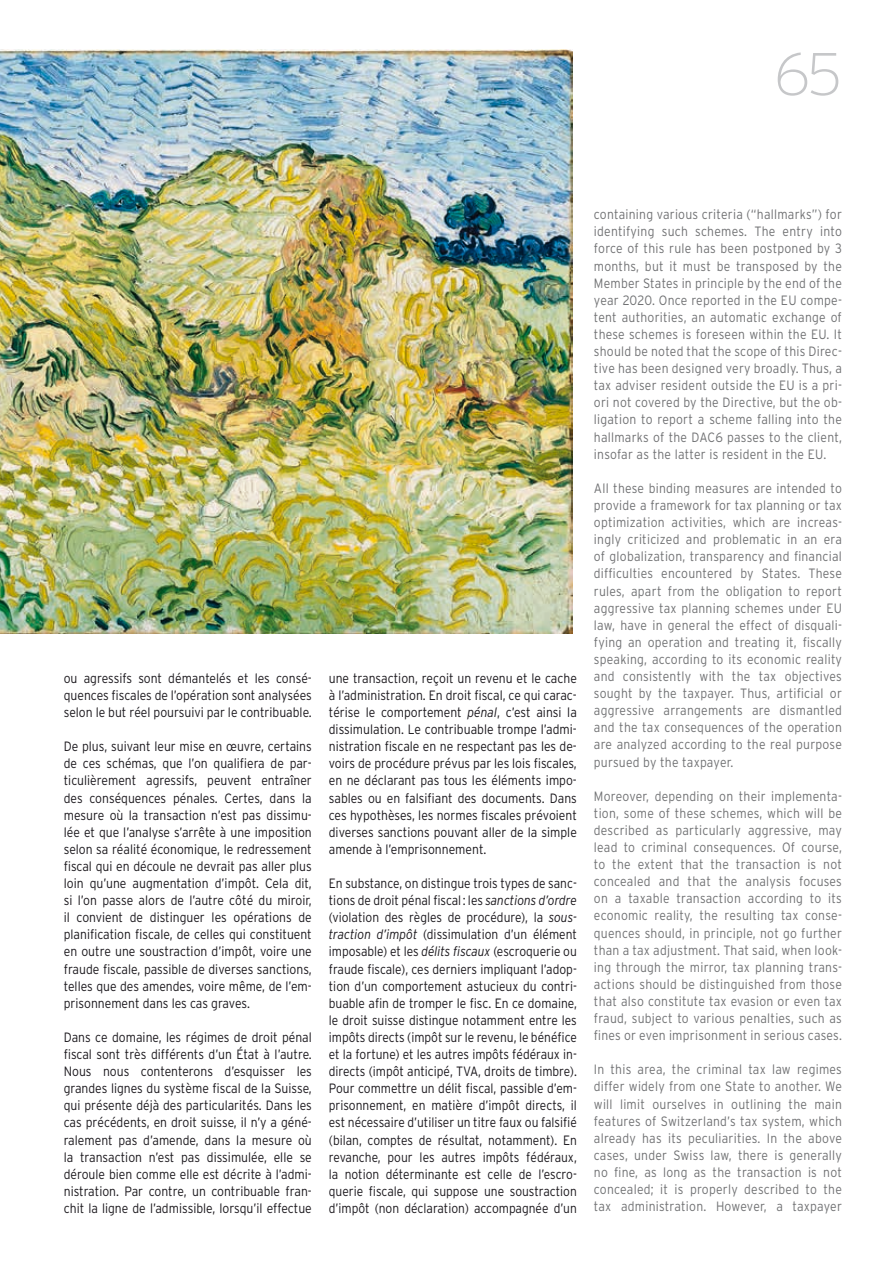
<style>
.page{position:relative;width:893px;height:1263px;background:#fff}
.page>*{position:absolute;margin:0;border:0;box-sizing:border-box;transform-origin:0 0}
.t1{font:200 60px "Interstate";color:#c6c7c9}
.t2{font:300 13.5px/17.1px "Interstate";letter-spacing:.02em;color:#707173;text-align:justify;scale:.9 1}
.t3{font:300 13.5px/17.1px "Interstate";color:#1a171c;text-align:justify;scale:.9 1}
.t4{font:300 13.5px/17.1px "Interstate";color:#1a171c;text-align:justify;scale:.89 1}
.s1{font-style:italic}
</style>
<div class="page">
<img style="left:0;top:50px;width:573px;height:583px">
<h1 class="t1" style="left:774px;top:41px;width:70px">65</h1>
<p class="t3" style="left:64px;top:669px;width:277px">ou agressifs sont démantelés et les consé&shy;quences fiscales de l’opération sont analysées selon le but réel poursuivi par le contribuable.</p>
<p class="t3" style="left:64px;top:738px;width:277px">De plus, suivant leur mise en œuvre, certains de ces schémas, que l’on qualifiera de par&shy;ticulièrement agressifs, peuvent entraîner des conséquences pénales. Certes, dans la mesure où la transaction n’est pas dissimu&shy;lée et que l’analyse s’arrête à une imposition selon sa réalité économique, le redressement fiscal qui en découle ne devrait pas aller plus loin qu’une augmentation d’impôt. Cela dit, si l’on passe alors de l’autre côté du miroir, il convient de distinguer les opérations de planification fiscale, de celles qui constituent en outre une soustraction d’impôt, voire une fraude fiscale, passible de diverses sanctions, telles que des amendes, voire même, de l’em&shy;prisonnement dans les cas graves.</p>
<p class="t3" style="left:64px;top:1028px;width:277px">Dans ce domaine, les régimes de droit pénal fiscal sont très différents d’un État à l’autre.<br>Nous nous contenterons d’esquisser les grandes lignes du système fiscal de la Suisse, qui présente déjà des particularités. Dans les cas précédents, en droit suisse, il n’y a géné&shy;ralement pas d’amende, dans la mesure où la transaction n’est pas dissimulée, elle se déroule bien comme elle est décrite à l’admi&shy;nistration. Par contre, un contribuable fran&shy;chit la ligne de l’admissible, lorsqu’il effectue</p>
<p class="t3" style="left:329px;top:669px;width:277px">une transaction, reçoit un revenu et le cache à l’administration. En droit fiscal, ce qui carac&shy;térise le comportement <span class="s1">pénal</span>, c’est ainsi la dissimulation. Le contribuable trompe l’admi&shy;nistration fiscale en ne respectant pas les de&shy;voirs de procédure prévus par les lois fiscales, en ne déclarant pas tous les éléments impo&shy;sables ou en falsifiant des documents. Dans ces hypothèses, les normes fiscales prévoient diverses sanctions pouvant aller de la simple amende à l’emprisonnement.</p>
<p class="t4" style="left:329px;top:874px;width:280px">En substance, on distingue trois types de sanc&shy;tions de droit pénal fiscal: les <span class="s1">sanctions d’ordre </span>(violation des règles de procédure), la <span class="s1">sous&shy;traction d’impôt</span> (dissimulation d’un élément imposable) et les <span class="s1">délits fiscaux</span> (escroquerie ou fraude fiscale), ces derniers impliquant l’adop&shy;tion d’un comportement astucieux du contri&shy;buable afin de tromper le fisc. En ce domaine, le droit suisse distingue notamment entre les impôts directs (impôt sur le revenu, le bénéfice et la fortune) et les autres impôts fédéraux in&shy;directs (impôt anticipé, TVA, droits de timbre).<br>Pour commettre un délit fiscal, passible d’em&shy;prisonnement, en matière d’impôt directs, il est nécessaire d’utiliser un titre faux ou falsifié (bilan, comptes de résultat, notamment). En revanche, pour les autres impôts fédéraux, la notion déterminante est celle de l’escro&shy;querie fiscale, qui suppose une soustraction d’impôt (non déclaration) accompagnée d’un</p>
<p class="t2" style="left:594px;top:206px;width:277px">containing various criteria (“hallmarks”) for identifying such schemes. The entry into force of this rule has been postponed by 3 months, but it must be transposed by the Member States in principle by the end of the year 2020. Once reported in the EU compe&shy;tent authorities, an automatic exchange of these schemes is foreseen within the EU. It should be noted that the scope of this Direc&shy;tive has been designed very broadly. Thus, a tax adviser resident outside the EU is a pri&shy;ori not covered by the Directive, but the ob&shy;ligation to report a scheme falling into the hallmarks of the DAC6 passes to the client, insofar as the latter is resident in the EU.</p>
<p class="t2" style="left:594px;top:479px;width:277px">All these binding measures are intended to provide a framework for tax planning or tax optimization activities, which are increas&shy;ingly criticized and problematic in an era of globalization, transparency and financial difficulties encountered by States. These rules, apart from the obligation to report aggressive tax planning schemes under EU law, have in general the effect of disquali&shy;fying an operation and treating it, fiscally speaking, according to its economic reality and consistently with the tax objectives sought by the taxpayer. Thus, artificial or aggressive arrangements are dismantled and the tax consequences of the operation are analyzed according to the real purpose pursued by the taxpayer.</p>
<p class="t2" style="left:594px;top:787px;width:277px">Moreover, depending on their implementa&shy;tion, some of these schemes, which will be described as particularly aggressive, may lead to criminal consequences. Of course, to the extent that the transaction is not concealed and that the analysis focuses on a taxable transaction according to its economic reality, the resulting tax conse&shy;quences should, in principle, not go further than a tax adjustment. That said, when look&shy;ing through the mirror, tax planning trans&shy;actions should be distinguished from those that also constitute tax evasion or even tax fraud, subject to various penalties, such as fines or even imprisonment in serious cases.</p>
<p class="t2" style="left:594px;top:1061px;width:277px">In this area, the criminal tax law regimes differ widely from one State to another. We will limit ourselves in outlining the main features of Switzerland’s tax system, which already has its peculiarities. In the above cases, under Swiss law, there is generally no fine, as long as the transaction is not concealed; it is properly described to the tax administration. However, a taxpayer</p>
</div>
